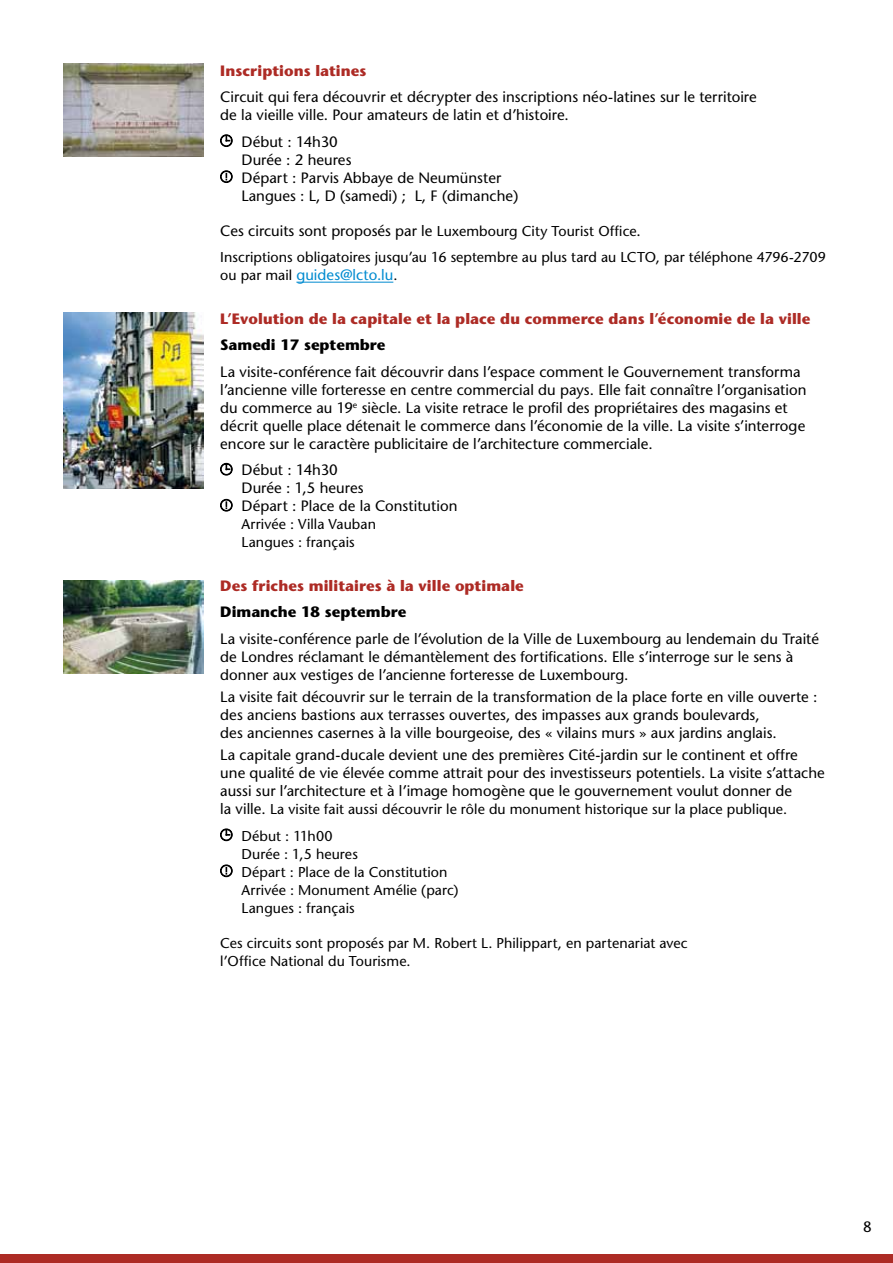
<style>
.page{position:relative;width:893px;height:1263px;background:#fff}
.page>*{position:absolute;margin:0;border:0;box-sizing:border-box;transform-origin:0 0}
.t1{font:15px/18px "Stone Sans";color:#000}
.t2{font:700 15px "Stone Sans";letter-spacing:.005em;color:#ad2b25}
.t3{font:700 15px "Stone Sans";color:#000}
.t4{font:15px "Stone Sans";letter-spacing:.005em;color:#008bd0}
.t5{font:14.25px/18px "Stone Sans";letter-spacing:.005em;color:#000}
.s1{font-size:14.25px}
.s2{font-size:14.25px;color:#000}
.s3{font-size:15px}
</style>
<div class="page">
<div style="left:0;top:1254px;width:893px;height:9px;background:#ad2b25"></div>
<hr style="left:296px;top:282px;width:97px;height:1px;background:#008bd0">
<svg style="left:220px;top:134px;width:13px;height:13px"></svg>
<svg style="left:220px;top:170px;width:13px;height:13px"></svg>
<svg style="left:220px;top:463px;width:13px;height:13px"></svg>
<svg style="left:220px;top:499px;width:13px;height:13px"></svg>
<svg style="left:220px;top:828px;width:13px;height:13px"></svg>
<svg style="left:220px;top:864px;width:13px;height:13px"></svg>
<img style="left:64px;top:64px;width:139px;height:92px">
<img style="left:64px;top:312px;width:139px;height:176px">
<img style="left:64px;top:580px;width:139px;height:93px">
<p class="t2" style="left:220px;top:61px;width:148px">Inscriptions latines</p>
<p class="t1" style="left:220px;top:88px;width:538px">Circuit qui fera découvrir et décrypter des inscriptions néo-latines sur le territoire de la vieille ville. Pour amateurs de latin et d’histoire.</p>
<p class="t1" style="left:242px;top:132px;width:278px">Début : 14h30<br>Durée : 2 heures<br>Départ : Parvis Abbaye de Neumünster<br>Langues : L, D (samedi) ; L, F (dimanche)</p>
<p class="t1" style="left:220px;top:221px;width:422px">Ces circuits sont proposés par le <span class="s1">Luxembourg City Tourist Office</span>.</p>
<p class="t5" style="left:220px;top:248px;width:607px">Inscriptions obligatoires jusqu’au 16 septembre au plus tard au LCTO, par téléphone 4796-2709</p>
<p class="t4" style="left:220px;top:266px;width:179px"><span class="s2">ou par mail</span> guides@lcto.lu<span class="s2">.</span></p>
<p class="t2" style="left:220px;top:309px;width:592px">L’Evolution de la capitale et la place du commerce dans l’économie de la ville</p>
<p class="t3" style="left:220px;top:336px;width:167px">Samedi 17 septembre</p>
<p class="t1" style="left:220px;top:362px;width:588px">La visite-conférence fait découvrir dans l’espace comment le Gouvernement transforma l’ancienne ville forteresse en centre commercial du pays. Elle fait connaître l’organisation du commerce au 19<sup>e</sup> siècle. La visite retrace le profil des propriétaires des magasins et décrit quelle place détenait le commerce dans l’économie de la ville. La visite s’interroge encore sur le caractère publicitaire de l’architecture commerciale.</p>
<p class="t1" style="left:242px;top:461px;width:218px">Début : 14h30<br>Durée : 1,5 heures<br>Départ : Place de la Constitution</p>
<p class="t5" style="left:242px;top:515px;width:136px">Arrivée : Villa Vauban<br>Langues : français</p>
<p class="t2" style="left:220px;top:576px;width:305px">Des friches militaires à la ville optimale</p>
<p class="t3" style="left:220px;top:603px;width:187px">Dimanche 18 septembre</p>
<p class="t1" style="left:220px;top:629px;width:600px">La visite-conférence parle de l’évolution de la Ville de Luxembourg au lendemain du Traité de Londres réclamant le démantèlement des fortifications. Elle s’interroge sur le sens à donner aux vestiges de l’ancienne forteresse de Luxembourg.</p>
<p class="t1" style="left:220px;top:688px;width:599px">La visite fait découvrir sur le terrain de la transformation de la place forte en ville ouverte : des anciens bastions aux terrasses ouvertes, des impasses aux grands boulevards,<br>des anciennes casernes à la ville bourgeoise, des « vilains murs » aux jardins anglais.</p>
<p class="t1" style="left:220px;top:746px;width:606px">La capitale grand-ducale devient une des premières Cité-jardin sur le continent et offre une qualité de vie élevée comme attrait pour des investisseurs potentiels. La visite s’attache aussi sur l’architecture et à l’image homogène que le gouvernement voulut donner de</p>
<p class="t5" style="left:242px;top:796px;width:547px;line-height:26.5px;text-indent:-21px"><span class="s3">la ville.</span> La visite fait aussi découvrir le rôle du monument historique sur la place publique.<br>Début : 11h00</p>
<p class="t5" style="left:242px;top:845px;width:218px">Durée : 1,5 heures<br>Départ : Place de la Constitution<br>Arrivée : Monument Amélie (parc)<br>Langues : français</p>
<p class="t5" style="left:220px;top:934px;width:469px">Ces circuits sont proposés par M. Robert L. Philippart, en partenariat avec l’Office National du Tourisme.</p>
<p class="t1" style="left:863px;top:1218px;width:10px">8</p>
</div>
